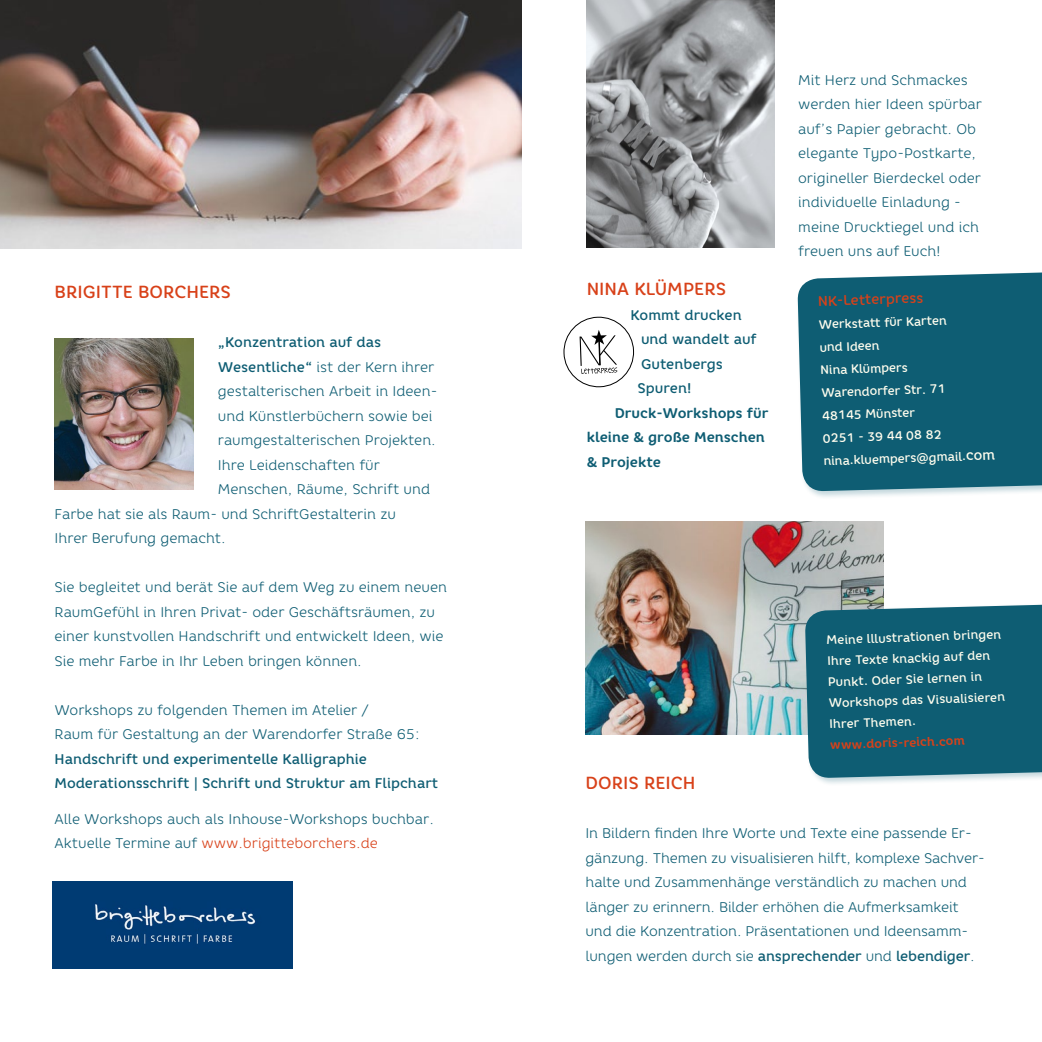
<style>
.page{position:relative;width:1042px;height:1042px;background:#fff}
.page>*{position:absolute;margin:0;border:0;box-sizing:border-box;transform-origin:0 0}
.t1{font:500 17.5px "Core Rhino 55";color:#d84119}
.t2{font:300 14px/24.5px "Core Rhino 35";color:#0e5d73}
.t3{font:500 14px/24.5px "Core Rhino 55";color:#0e5d73}
.t4{font:700 14px/24.5px "Core Rhino 65";color:#0e5d73}
.t5{font:500 14px "Core Rhino 55";color:#d84119}
.t6{font:500 12.25px/22.8px "Core Rhino 55";color:#fffdee}
.t7{font:700 12.25px "Core Rhino 65";color:#d84119}
.s1{font-family:"Core Rhino 55";font-weight:500}
.s2{color:#d84119}
.s3{font-size:14px}
</style>
<div class="page">
<img style="left:585px;top:521px;width:298px;height:213px">
<div style="left:796px;top:267px;width:246px;height:233px;background:#0e5d73;opacity:.25"></div>
<div style="left:797px;top:268px;width:245px;height:223px;background:#0e5d73"></div>
<div style="left:803px;top:601px;width:239px;height:186px;background:#0e5d73;opacity:.25"></div>
<div style="left:805px;top:602px;width:237px;height:176px;background:#0e5d73"></div>
<img style="left:55px;top:338px;width:138px;height:152px">
<img style="left:52px;top:882px;width:241px;height:87px">
<img style="left:0;top:0;width:522px;height:248px">
<img style="left:586px;top:0;width:188px;height:248px">
<svg style="left:563px;top:316px;width:71px;height:71px"></svg>
<p class="t1" style="left:55px;top:281px;width:178px">BRIGITTE BORCHERS</p>
<p class="t3" style="left:218px;top:330px;width:165px">„Konzentration auf das</p>
<p class="t2" style="left:218px;top:354px;width:218px"><span class="s1">Wesentliche“</span> ist der Kern ihrer</p>
<p class="t2" style="left:218px;top:379px;width:221px">gestalterischen Arbeit in Ideen-</p>
<p class="t2" style="left:218px;top:403px;width:216px">und Künstlerbüchern sowie bei</p>
<p class="t2" style="left:218px;top:428px;width:219px">raumgestalterischen Projekten.</p>
<p class="t2" style="left:218px;top:452px;width:164px">Ihre Leidenschaften für</p>
<p class="t2" style="left:218px;top:477px;width:214px">Menschen, Räume, Schrift und</p>
<p class="t2" style="left:55px;top:501px;width:343px">Farbe hat sie als Raum- und SchriftGestalterin zu</p>
<p class="t2" style="left:55px;top:526px;width:173px">Ihrer Berufung gemacht.</p>
<p class="t2" style="left:55px;top:575px;width:394px">Sie begleitet und berät Sie auf dem Weg zu einem neuen RaumGefühl in Ihren Privat- oder Geschäftsräumen, zu einer kunstvollen Handschrift und entwickelt Ideen, wie Sie mehr Farbe in Ihr Leben bringen können.</p>
<p class="t2" style="left:55px;top:697px;width:367px">Workshops zu folgenden Themen im Atelier /<br>Raum für Gestaltung an der Warendorfer Straße 65:</p>
<p class="t3" style="left:55px;top:746px;width:385px">Handschrift und experimentelle Kalligraphie<br>Moderationsschrift | Schrift und Struktur am Flipchart</p>
<p class="t2" style="left:55px;top:806px;width:381px">Alle Workshops auch als Inhouse-Workshops buchbar.<br>Aktuelle Termine auf <span class="s2">www.brigitteborchers.de</span></p>
<p class="t1" style="left:587px;top:278px;width:141px">NINA KLÜMPERS</p>
<p class="t3" style="left:637px;top:302px;width:121px;text-indent:-7px">Kommt drucken und wandelt auf<br>Gutenbergs<br>Spuren!</p>
<p class="t4" style="left:587px;top:400px;width:183px;text-indent:28px">Druck-Workshops für kleine &amp; große Menschen &amp; Projekte</p>
<p class="t2" style="left:798px;top:67px;width:185px">Mit Herz und Schmackes werden hier Ideen spürbar auf’s Papier gebracht. Ob elegante Typo-Postkarte, origineller Bierdeckel oder individuelle Einladung - meine Drucktiegel und ich freuen uns auf Euch!</p>
<p class="t5" style="left:817px;top:292px;width:107px;rotate:-2deg">NK-Letterpress</p>
<p class="t6" style="left:818px;top:313px;width:173px;rotate:-2deg">Werkstatt für Karten<br>und Ideen<br>Nina Klümpers<br>Warendorfer Str. 71<br>48145 Münster<br>0251 - 39 44 08 82 nina.kluempers@gmail.<span class="s3">com</span></p>
<p class="t6" style="left:826px;top:629px;width:178px;line-height:21px;rotate:-2deg">Meine lllustrationen bringen<br>Ihre Texte knackig auf den<br>Punkt. Oder Sie lernen in<br>Workshops das Visualisieren<br>Ihrer Themen.</p>
<p class="t7" style="left:830px;top:737px;width:136px;rotate:-2deg">www.doris-reich.com</p>
<p class="t1" style="left:585px;top:772px;width:111px">DORIS REICH</p>
<p class="t2" style="left:585px;top:821px;width:401px">In Bildern finden Ihre Worte und Texte eine passende Er&shy;gänzung. Themen zu visualisieren hilft, komplexe Sachver&shy;halte und Zusammenhänge verständlich zu machen und länger zu erinnern. Bilder erhöhen die Aufmerksamkeit und die Konzentration. Präsentationen und Ideensamm&shy;lungen werden durch sie <span class="s1">ansprechender</span> und <span class="s1">lebendiger</span>.</p>
</div>
